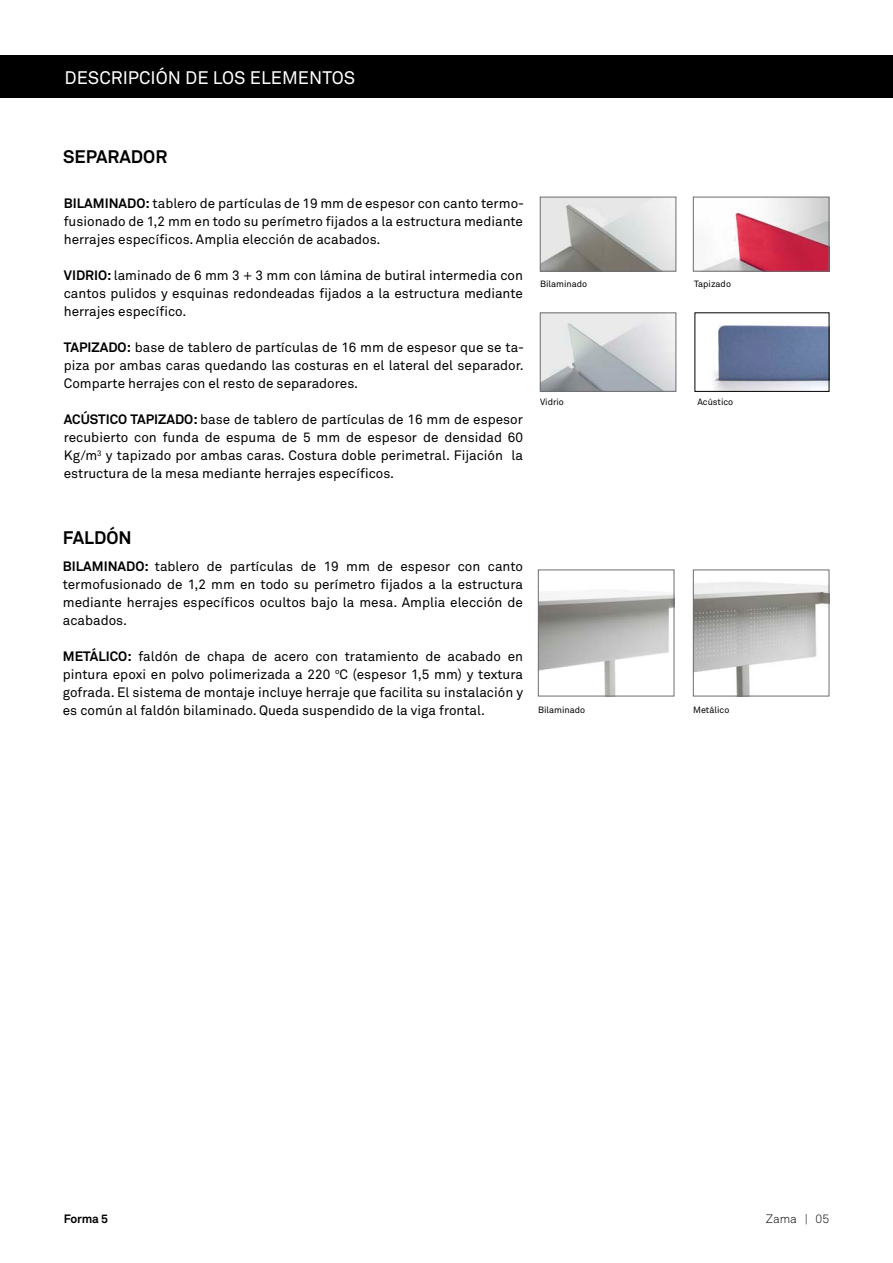
<style>
.page{position:relative;width:893px;height:1263px;background:#fff}
.page>*{position:absolute;margin:0;border:0;box-sizing:border-box;transform-origin:0 0}
.t1{font:18px "Akkurat";color:#fff}
.t2{font:700 18px "Akkurat";color:#000}
.t3{font:13.5px/18px "Akkurat";color:#000;text-align:justify}
.t4{font:300 12px "Akkurat";color:#000}
.t5{font:700 12px "Akkurat";letter-spacing:-.02em;color:#000}
.t6{font:9px "Akkurat";color:#000}
.s1{font-weight:700}
</style>
<div class="page">
<div style="left:0;top:55px;width:893px;height:43px;background:#000"></div>
<img style="left:542px;top:199px;width:132px;height:70px">
<div style="left:540px;top:197px;width:136px;height:74px;border:1px solid #6d6d71"></div>
<img style="left:542px;top:315px;width:132px;height:75px">
<div style="left:540px;top:313px;width:136px;height:79px;border:1px solid #6d6d71"></div>
<img style="left:705px;top:199px;width:122px;height:70px">
<div style="left:693px;top:197px;width:136px;height:74px;border:1px solid #6d6d71"></div>
<img style="left:695px;top:582px;width:132px;height:112px">
<div style="left:693px;top:570px;width:136px;height:126px;border:1px solid #6d6d71"></div>
<img style="left:540px;top:591px;width:132px;height:103px">
<div style="left:538px;top:570px;width:136px;height:126px;border:1px solid #6d6d71"></div>
<img style="left:713px;top:325px;width:114px;height:65px">
<div style="left:695px;top:313px;width:134px;height:79px;border:1px solid #000"></div>
<h1 class="t1" style="left:65px;top:66px;width:292px">DESCRIPCIÓN DE LOS ELEMENTOS</h1>
<h1 class="t2" style="left:63px;top:146px;width:106px">SEPARADOR</h1>
<p class="t3" style="left:64px;top:194px;width:462px"><span class="s1">BILAMINADO:</span> tablero de partículas de 19 mm de espesor con canto termo&shy;fusionado de 1,2 mm en todo su perímetro fijados a la estructura mediante herrajes específicos. Amplia elección de acabados.</p>
<p class="t3" style="left:64px;top:266px;width:461px"><span class="s1">VIDRIO:</span> laminado de 6 mm 3 + 3 mm con lámina de butiral intermedia con cantos pulidos y esquinas redondeadas fijados a la estructura mediante herrajes específico.</p>
<p class="t3" style="left:64px;top:338px;width:462px"><span class="s1">TAPIZADO:</span> base de tablero de partículas de 16 mm de espesor que se ta&shy;piza por ambas caras quedando las costuras en el lateral del separador.<br>Comparte herrajes con el resto de separadores.</p>
<p class="t3" style="left:64px;top:410px;width:461px"><span class="s1">ACÚSTICO TAPIZADO:</span> base de tablero de partículas de 16 mm de espesor recubierto con funda de espuma de 5 mm de espesor de densidad 60<br>Kg/m<sup>3</sup> y tapizado por ambas caras. Costura doble perimetral. Fijación la estructura de la mesa mediante herrajes específicos.</p>
<p class="t6" style="left:540px;top:278px;width:49px">Bilaminado</p>
<p class="t6" style="left:694px;top:278px;width:38px">Tapizado</p>
<p class="t6" style="left:540px;top:396px;width:25px">Vidrio</p>
<p class="t6" style="left:697px;top:396px;width:37px">Acústico</p>
<h1 class="t2" style="left:63px;top:526px;width:70px">FALDÓN</h1>
<p class="t3" style="left:63px;top:557px;width:462px"><span class="s1">BILAMINADO:</span> tablero de partículas de 19 mm de espesor con canto termofusionado de 1,2 mm en todo su perímetro fijados a la estructura mediante herrajes específicos ocultos bajo la mesa. Amplia elección de acabados.</p>
<p class="t3" style="left:63px;top:647px;width:462px"><span class="s1">METÁLICO:</span> faldón de chapa de acero con tratamiento de acabado en pintura epoxi en polvo polimerizada a 220 <sup>o</sup>C (espesor 1,5 mm) y textura gofrada. El sistema de montaje incluye herraje que facilita su instalación y es común al faldón bilaminado. Queda suspendido de la viga frontal.</p>
<p class="t6" style="left:538px;top:704px;width:49px">Bilaminado</p>
<p class="t6" style="left:693px;top:704px;width:38px">Metálico</p>
<p class="t5" style="left:64px;top:1211px;width:46px">Forma 5</p>
<p class="t4" style="left:766px;top:1211px;width:65px">Zama | 05</p>
</div>
